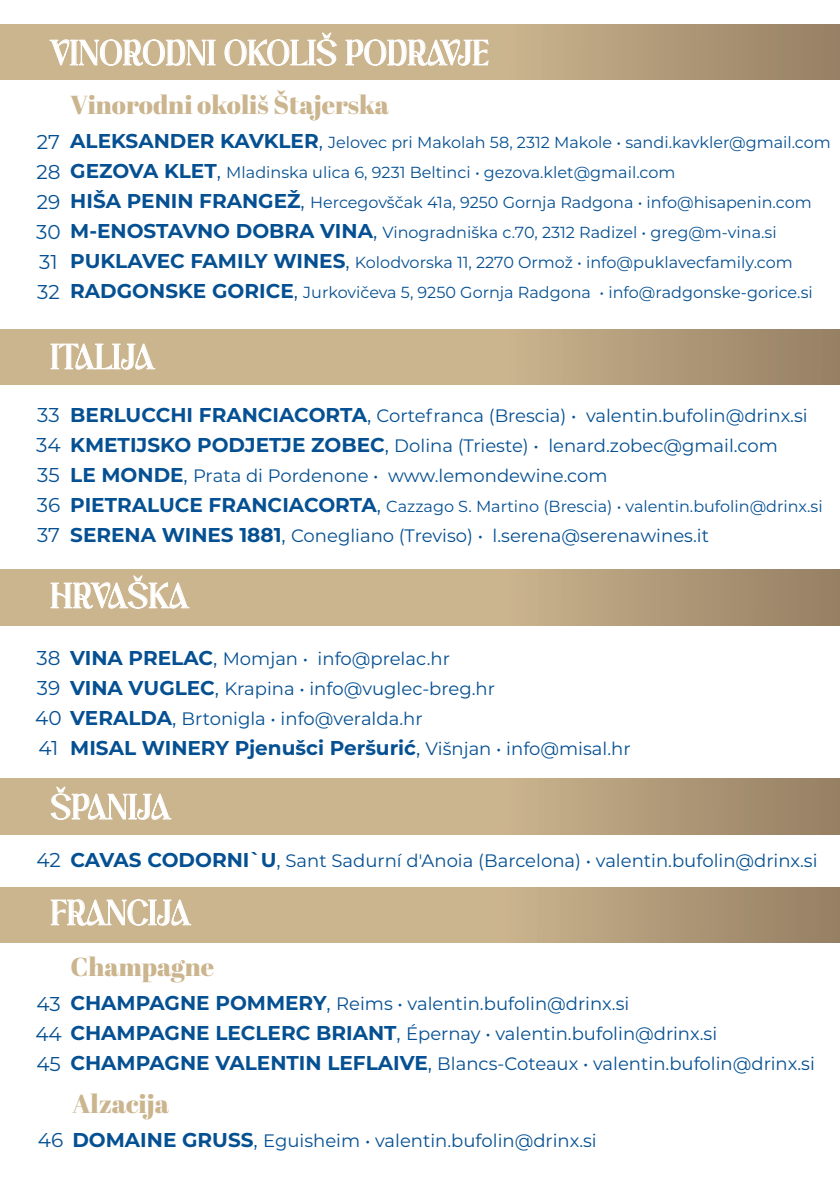
<style>
.page{position:relative;width:840px;height:1191px;background:#fff}
.page>*{position:absolute;margin:0;border:0;box-sizing:border-box;transform-origin:0 0}
.t1{font:34px "Avocalipss";color:#fff}
.t2{font:26px "Abril Fatface";color:#cbb58e}
.t3{font:700 20px "Montserrat";color:#055092}
.t4{font:20px/30px "Montserrat";color:#055092;text-align:justify}
.t5{font:18px/30px "Montserrat";color:#055092}
.t6{font:16px/30px "Montserrat";color:#055092}
.s1{font-weight:700;font-size:20px}
.s2{font-size:20px}
.s3{font-weight:400}
.s4{font-weight:400;font-size:18px}
</style>
<div class="page">
<svg style="left:0;top:24px;width:839px;height:56px;background:#bca682"></svg>
<svg style="left:0;top:329px;width:839px;height:56px;background:#bfa984"></svg>
<svg style="left:0;top:570px;width:839px;height:55px;background:#bea884"></svg>
<svg style="left:0;top:778px;width:839px;height:56px;background:#bea884"></svg>
<svg style="left:0;top:887px;width:839px;height:55px;background:#bea884"></svg>
<svg style="left:49px;top:39px;width:167px;height:27px;background:#d7c6a9"></svg>
<svg style="left:224px;top:32px;width:113px;height:34px;background:#d4c2a3"></svg>
<svg style="left:345px;top:39px;width:144px;height:28px;background:#d7c7a9"></svg>
<svg style="left:50px;top:343px;width:106px;height:27px;background:#d6c5a7"></svg>
<svg style="left:50px;top:898px;width:142px;height:28px;background:#d6c5a7"></svg>
<svg style="left:50px;top:574px;width:140px;height:35px;background:#d4c3a3"></svg>
<svg style="left:50px;top:785px;width:122px;height:35px;background:#d4c2a3"></svg>
<h1 class="t1" style="left:50px;top:37px;width:440px">VINORODNI OKOLIŠ PODRAVJE</h1>
<p class="t4" style="left:36px;top:126px;width:26px;text-align:left">27<br>28<br>29<br>30<br>31<br>32</p>
<h2 class="t2" style="left:70px;top:86px;width:320px">Vinorodni okoliš Štajerska</h2>
<p class="t6" style="left:70px;top:126px;width:761px"><span class="s1">ALEKSANDER KAVKLER</span><span class="s2">,</span> Jelovec pri Makolah 58, 2312 Makole • sandi.kavkler@gmail.com <span class="s1">GEZOVA KLET</span><span class="s2">,</span> Mladinska ulica 6, 9231 Beltinci • gezova.klet@gmail.com<br><span class="s1">HIŠA PENIN FRANGEŽ</span><span class="s2">,</span> Hercegovščak 41a, 9250 Gornja Radgona • info@hisapenin.com <span class="s1">M-ENOSTAVNO DOBRA VINA</span><span class="s2">,</span> Vinogradniška c.70, 2312 Radizel • greg@m-vina.si <span class="s1">PUKLAVEC FAMILY WINES</span><span class="s2">,</span> Kolodvorska 11, 2270 Ormož • info@puklavecfamily.com <span class="s1">RADGONSKE GORICE</span><span class="s2">,</span> Jurkovičeva 5, 9250 Gornja Radgona • info@radgonske-gorice.si</p>
<h1 class="t1" style="left:50px;top:340px;width:106px">ITALIJA</h1>
<p class="t5" style="left:70px;top:400px;width:738px"><span class="s1">BERLUCCHI FRANCIACORTA</span><span class="s2">,</span> Cortefranca (Brescia) • valentin.bufolin@drinx.si<br><span class="s1">KMETIJSKO PODJETJE ZOBEC</span><span class="s2">,</span> Dolina (Trieste) • lenard.zobec@gmail.com<br><span class="s1">LE MONDE</span><span class="s2">,</span> Prata di Pordenone • www.lemondewine.com</p>
<p class="t6" style="left:70px;top:491px;width:753px"><span class="s1">PIETRALUCE FRANCIACORTA</span><span class="s2">,</span> Cazzago S. Martino (Brescia) • valentin.bufolin@drinx.si</p>
<p class="t5" style="left:70px;top:520px;width:640px"><span class="s1">SERENA WINES 1881</span><span class="s2">,</span> Conegliano (Treviso) • l.serena@serenawines.it</p>
<h1 class="t1" style="left:50px;top:579px;width:140px">HRVAŠKA</h1>
<p class="t4" style="left:36px;top:399px;width:26px">33<br>34<br>35<br>36<br>37</p>
<p class="t4" style="left:35px;top:642px;width:28px">38<br>39<br>40<br>41</p>
<p class="t5" style="left:70px;top:643px;width:426px"><span class="s1">VINA PRELAC</span><span class="s2">,</span> Momjan • info@prelac.hr<br><span class="s1">VINA VUGLEC</span><span class="s2">,</span> Krapina • info@vuglec-breg.hr<br><span class="s1">VERALDA</span><span class="s2">,</span> Brtonigla • info@veralda.hr</p>
<p class="t3" style="left:70px;top:734px;width:561px">MISAL WINERY Pjenušci Peršurić<span class="s3">,</span> <span class="s4">Višnjan • info@misal.hr</span></p>
<h1 class="t1" style="left:50px;top:790px;width:122px">ŠPANIJA</h1>
<p class="t5" style="left:70px;top:844px;width:748px"><span class="s1">CAVAS CODORNI`U</span><span class="s2">,</span> Sant Sadurní d'Anoia (Barcelona) • valentin.bufolin@drinx.si</p>
<p class="t4" style="left:36px;top:843px;width:26px">42</p>
<h1 class="t1" style="left:50px;top:896px;width:142px">FRANCIJA</h1>
<p class="t4" style="left:35px;top:987px;width:28px">43<br>44<br>45</p>
<p class="t4" style="left:38px;top:1124px;width:27px">46</p>
<h2 class="t2" style="left:70px;top:948px;width:145px">Champagne</h2>
<p class="t5" style="left:70px;top:988px;width:745px"><span class="s1">CHAMPAGNE POMMERY</span><span class="s2">,</span> Reims • valentin.bufolin@drinx.si<br><span class="s1">CHAMPAGNE LECLERC BRIANT</span><span class="s2">,</span> Épernay • valentin.bufolin@drinx.si<br><span class="s1">CHAMPAGNE VALENTIN LEFLAIVE</span><span class="s2">,</span> Blancs-Coteaux • valentin.bufolin@drinx.si</p>
<h2 class="t2" style="left:72px;top:1085px;width:98px">Alzacĳa</h2>
<p class="t5" style="left:72px;top:1124px;width:525px"><span class="s1">DOMAINE GRUSS</span><span class="s2">,</span> Eguisheim • valentin.bufolin@drinx.si</p>
</div>
